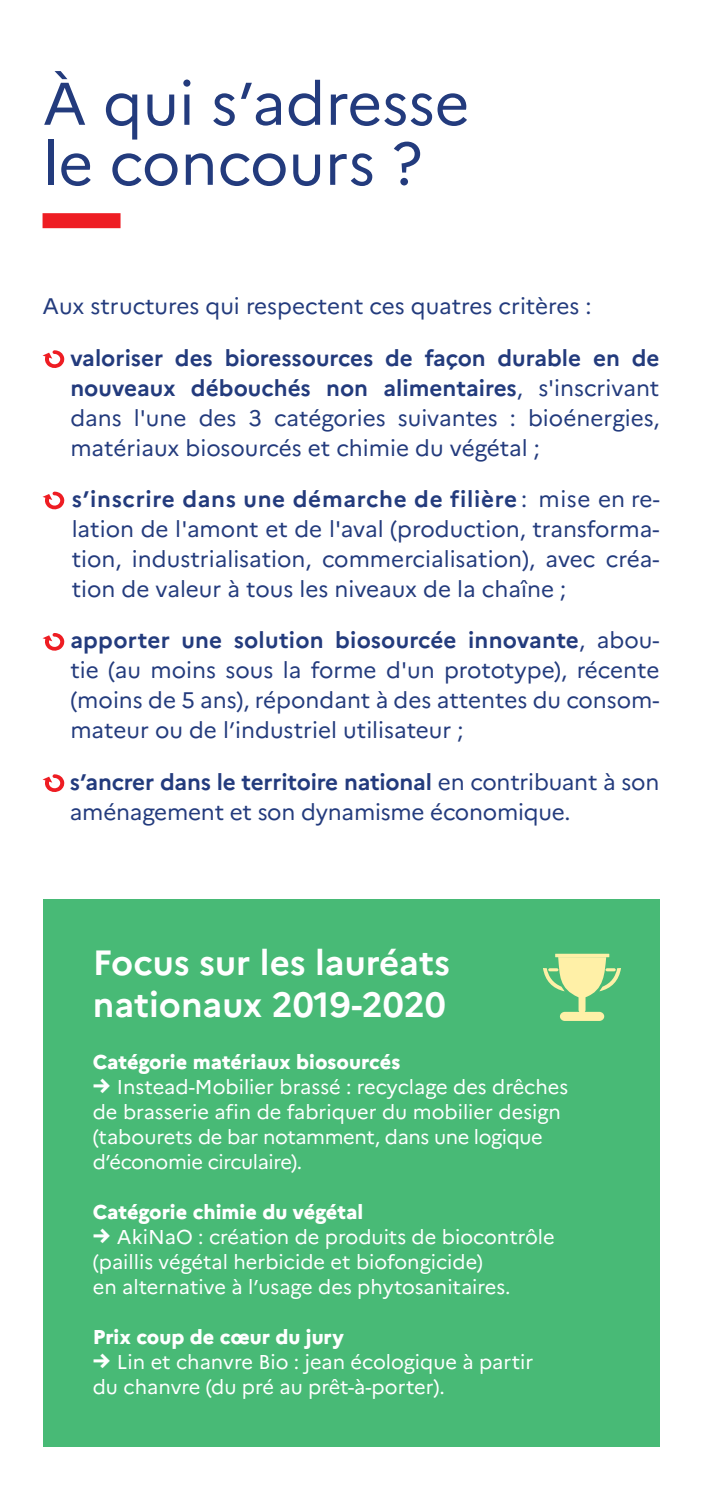
<style>
.page{position:relative;width:702px;height:1489px;background:#fff}
.page>*{position:absolute;margin:0;border:0;box-sizing:border-box;transform-origin:0 0}
.t1{font:60px/60px "Marianne";color:#233b7d}
.t2{font:700 35px/42px "Marianne";color:#fff}
.t3{font:22.5px/30px "Marianne";color:#233b7d;text-align:justify}
.t4{font:20px/25px "Marianne";color:#fff}
.t5{font:800 20px "Marianne";color:#fff}
.s1{font-weight:700}
.s2{font-weight:800;font-size:22.5px}
</style>
<div class="page">
<svg style="left:43px;top:350px;width:22px;height:18px"></svg>
<svg style="left:43px;top:491px;width:22px;height:19px"></svg>
<svg style="left:43px;top:633px;width:22px;height:18px"></svg>
<svg style="left:43px;top:774px;width:22px;height:18px"></svg>
<div style="left:43px;top:213px;width:77px;height:15px;background:#ee1d23"></div>
<div style="left:43px;top:899px;width:617px;height:547px;background:#48ba76"></div>
<div style="left:560px;top:1011px;width:44px;height:9px;background:#fff0a7;border-radius:5px"></div>
<svg style="left:555px;top:953px;width:54px;height:4px"></svg>
<svg style="left:543px;top:957px;width:78px;height:61px"></svg>
<p class="t1" style="left:43px;top:73px;width:428px">À qui s’adresse le concours ?</p>
<p class="t3" style="left:43px;top:291px;width:550px">Aux structures qui respectent ces quatres critères :</p>
<p class="t3" style="left:70px;top:342px;width:590px"><span class="s1">valoriser des bioressources de façon durable en de nouveaux débouchés non alimentaires</span>, s'inscrivant dans l'une des 3 catégories suivantes : bioénergies, matériaux biosourcés et chimie du végétal ;</p>
<p class="t3" style="left:72px;top:484px;width:589px"><span class="s1">s’inscrire dans une démarche de filière</span> : mise en re&shy;lation de l'amont et de l'aval (production, transforma&shy;tion, industrialisation, commercialisation), avec créa&shy;tion de valeur à tous les niveaux de la chaîne ;</p>
<p class="t3" style="left:70px;top:625px;width:590px"><span class="s1">apporter une solution biosourcée innovante</span>, abou&shy;tie (au moins sous la forme d'un prototype), récente (moins de 5 ans), répondant à des attentes du consom&shy;mateur ou de l’industriel utilisateur ;</p>
<p class="t3" style="left:70px;top:766px;width:591px"><span class="s1">s’ancrer dans le territoire national</span> en contribuant à son aménagement et son dynamisme économique.</p>
<p class="t2" style="left:93px;top:941px;width:359px">Focus sur les lauréats nationaux 2019-2020</p>
<p class="t5" style="left:93px;top:1049px;width:309px">Catégorie matériaux biosourcés</p>
<p class="t4" style="left:93px;top:1074px;width:477px"><span class="s2">→</span> Instead-Mobilier brassé : recyclage des drêches de brasserie afin de fabriquer du mobilier design (tabourets de bar notamment, dans une logique d’économie circulaire).</p>
<p class="t5" style="left:93px;top:1199px;width:272px">Catégorie chimie du végétal</p>
<p class="t4" style="left:93px;top:1224px;width:463px"><span class="s2">→</span> AkiNaO : création de produits de biocontrôle (paillis végétal herbicide et biofongicide)<br>en alternative à l’usage des phytosanitaires.</p>
<p class="t5" style="left:93px;top:1324px;width:252px">Prix coup de cœur du jury</p>
<p class="t4" style="left:93px;top:1349px;width:442px"><span class="s2">→</span> Lin et chanvre Bio : jean écologique à partir du chanvre (du pré au prêt-à-porter).</p>
</div>
